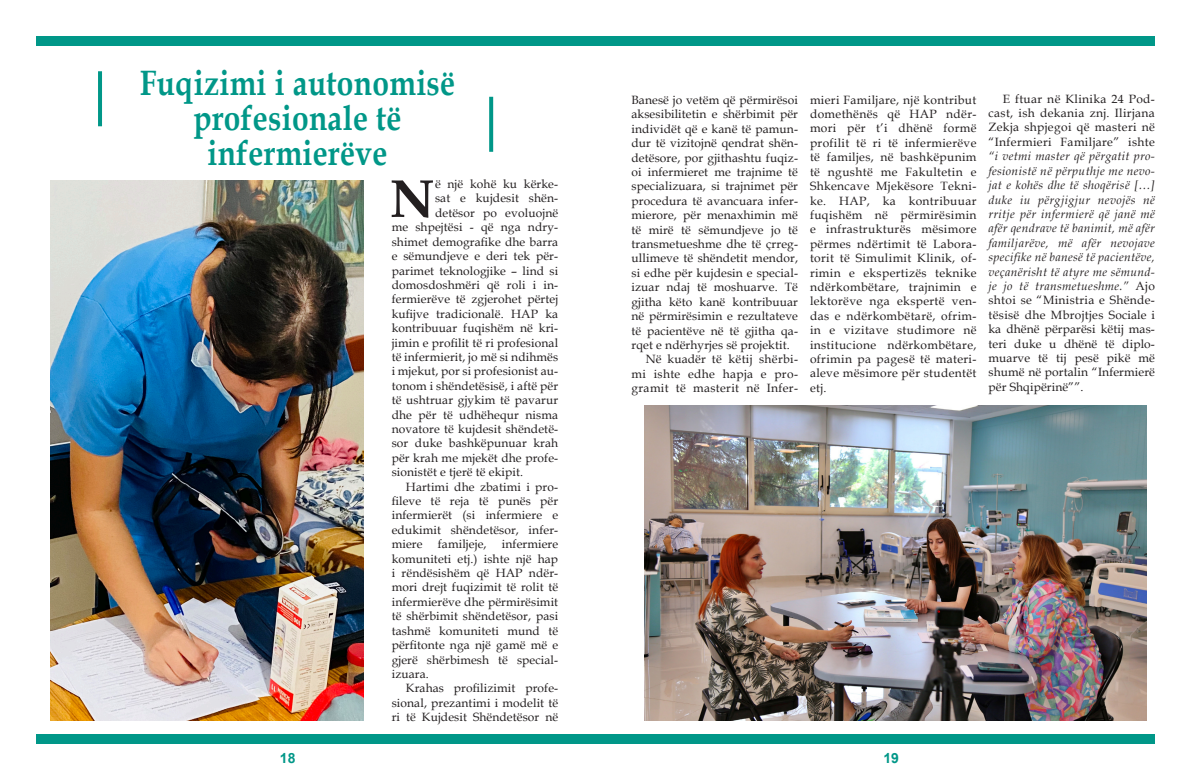
<style>
.page{position:relative;width:1191px;height:780px;background:#fff}
.page>*{position:absolute;margin:0;border:0;box-sizing:border-box;transform-origin:0 0}
.t1{font:700 53.5px "Book Antiqua";color:#231f20}
.t2{font:700 35.2px "Book Antiqua";letter-spacing:.01em;color:#009788;scale:.85 1}
.t3{font:700 14px "Arial";color:#009788}
.t4{font:12px/14.4px "Book Antiqua";letter-spacing:.01em;color:#231f20;text-align:justify}
.t5{font:italic 12px/14.4px "Book Antiqua";letter-spacing:.03em;color:#231f20;text-align:justify}
.s1{font-style:normal}
</style>
<div class="page">
<div style="left:36px;top:36px;width:606px;height:9px;background:#009788"></div>
<div style="left:631px;top:36px;width:524px;height:9px;background:#009788"></div>
<div style="left:36px;top:734px;width:612px;height:10px;background:#009788"></div>
<div style="left:631px;top:734px;width:524px;height:10px;background:#009788"></div>
<img style="left:50px;top:180px;width:313px;height:540px">
<img style="left:644px;top:405px;width:502px;height:315px">
<hr style="left:98px;top:71px;width:4px;height:55px;background:#009788">
<svg style="left:489px;top:97px;width:4px;height:55px"></svg>
<p class="t2" style="left:140px;top:59px;width:373px">Fuqizimi i autonomisë</p>
<p class="t2" style="left:193px;top:94px;width:246px">profesionale të</p>
<p class="t2" style="left:208px;top:129px;width:213px">infermierëve</p>
<p class="t1" style="left:390px;top:162px;width:46px">N</p>
<p class="t4" style="left:435px;top:176px;width:125px">ë një kohë ku kërke-</p>
<p class="t4" style="left:435px;top:191px;width:125px">sat e kujdesit shën-</p>
<p class="t4" style="left:435px;top:205px;width:125px">detësor po evoluojnë</p>
<p class="t4" style="left:392px;top:220px;width:168px">me shpejtësi - që nga ndry-</p>
<p class="t4" style="left:392px;top:234px;width:168px">shimet demografike dhe barra</p>
<p class="t4" style="left:392px;top:248px;width:168px">e sëmundjeve e deri tek për-</p>
<p class="t4" style="left:392px;top:263px;width:168px">parimet teknologjike – lind si</p>
<p class="t4" style="left:392px;top:277px;width:168px">domosdoshmëri që roli i in-</p>
<p class="t4" style="left:392px;top:292px;width:168px">fermierëve të zgjerohet përtej</p>
<p class="t4" style="left:392px;top:306px;width:168px">kufijve tradicionalë. HAP ka</p>
<p class="t4" style="left:392px;top:320px;width:168px">kontribuuar fuqishëm në kri-</p>
<p class="t4" style="left:392px;top:335px;width:168px">jimin e profilit të ri profesional</p>
<p class="t4" style="left:392px;top:349px;width:168px">të infermierit, jo më si ndihmës</p>
<p class="t4" style="left:392px;top:364px;width:168px">i mjekut, por si profesionist au-</p>
<p class="t4" style="left:392px;top:378px;width:168px">tonom i shëndetësisë, i aftë për</p>
<p class="t4" style="left:392px;top:392px;width:168px">të ushtruar gjykim të pavarur</p>
<p class="t4" style="left:392px;top:407px;width:168px">dhe për të udhëhequr nisma</p>
<p class="t4" style="left:392px;top:421px;width:168px">novatore të kujdesit shëndetë-</p>
<p class="t4" style="left:392px;top:436px;width:168px">sor duke bashkëpunuar krah</p>
<p class="t4" style="left:392px;top:450px;width:168px">për krah me mjekët dhe profe-</p>
<p class="t4" style="left:392px;top:464px;width:133px">sionistët e tjerë të ekipit.</p>
<p class="t4" style="left:392px;top:479px;width:168px;text-indent:14px">Hartimi dhe zbatimi i pro&shy;fileve të reja të punës për infermierët (si infermiere e edukimit shëndetësor, infer&shy;miere</p>
<p class="t4" style="left:438px;top:536px;width:50px">familjeje,</p>
<p class="t4" style="left:392px;top:536px;width:168px;text-indent:110px">infermiere komuniteti etj.) ishte një hap i rëndësishëm që HAP ndër&shy;mori drejt fuqizimit të rolit të infermierëve dhe përmirësimit të shërbimit shëndetësor, pasi tashmë komuniteti mund të përfitonte nga një gamë më e gjerë shërbimesh të special&shy;izuara.</p>
<p class="t4" style="left:392px;top:680px;width:168px;text-indent:14px">Krahas profilizimit profe&shy;sional, prezantimi i modelit të ri të Kujdesit Shëndetësor në</p>
<p class="t4" style="left:631px;top:92px;width:168px">Banesë jo vetëm që përmirësoi aksesibilitetin e shërbimit për individët që e kanë të pamun&shy;dur të vizitojnë qendrat shën&shy;detësore, por gjithashtu fuqiz&shy;oi infermieret me trajnime të specializuara, si trajnimet për procedura të avancuara infer&shy;mierore, për menaxhimin më të mirë të sëmundjeve jo të transmetueshme dhe të çrreg&shy;ullimeve të shëndetit mendor, si edhe për kujdesin e special&shy;izuar ndaj të moshuarve. Të gjitha këto kanë kontribuuar në përmirësimin e rezultateve të pacientëve në të gjitha qa&shy;rqet e ndërhyrjes së projektit.</p>
<p class="t4" style="left:631px;top:352px;width:168px;text-indent:14px">Në kuadër të këtij shërbi&shy;mi ishte edhe hapja e pro&shy;gramit të masterit në Infer-</p>
<p class="t4" style="left:810px;top:92px;width:168px">mieri Familjare, një kontribut domethënës që HAP ndër&shy;mori për t’i dhënë formë profilit të ri të infermierëve të familjes, në bashkëpunim të ngushtë me Fakultetin e Shkencave Mjekësore Tekni&shy;ke. HAP, ka kontribuuar fuqishëm në përmirësimin e infrastrukturës mësimore përmes ndërtimit të Labora&shy;torit të Simulimit Klinik, of&shy;rimin e ekspertizës teknike ndërkombëtare, trajnimin e lektorëve nga ekspertë ven&shy;das e ndërkombëtarë, ofrim&shy;in e vizitave studimore në institucione ndërkombëtare, ofrimin pa pagesë të materi&shy;aleve mësimore për studentët etj.</p>
<p class="t5" style="left:988px;top:91px;width:168px;text-indent:14px"><span class="s1">E ftuar në Klinika 24 Pod&shy;cast, ish dekania znj. Ilirjana Zekja shpjegoi që masteri në “Infermieri Familjare” ishte </span>“i vetmi master që përgatit pro&shy;fesionistë në përputhje me nevo&shy;jat e kohës dhe të shoqërisë […] duke iu përgjigjur nevojës në rritje për infermierë që janë më afër qendrave të banimit, më afër familjarëve, më afër nevojave specifike në banesë të pacientëve, veçanërisht të atyre me sëmund&shy;je jo të transmetueshme.” <span class="s1">Ajo shtoi se “Ministria e Shënde&shy;tësisë dhe Mbrojtjes Sociale i ka dhënë përparësi këtij mas&shy;teri duke u dhënë të diplo&shy;muarve të tij pesë pikë më shumë në portalin “Infermierë për Shqipërinë””.</span></p>
<p class="t3" style="left:280px;top:748px;width:17px">18</p>
<p class="t3" style="left:883px;top:748px;width:17px">19</p>
</div>
